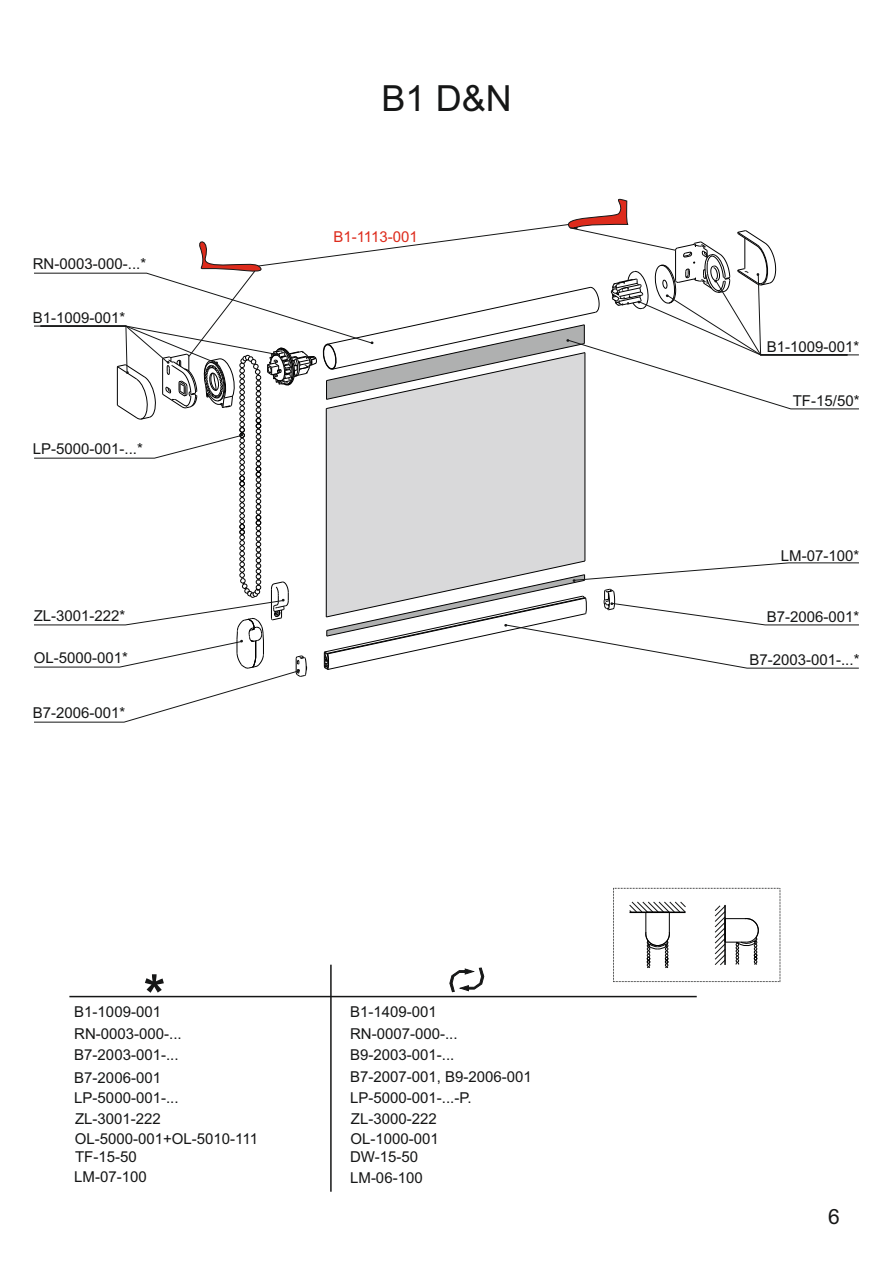
<style>
.page{position:relative;width:893px;height:1263px;background:#fff}
.page>*{position:absolute;margin:0;border:0;box-sizing:border-box;transform-origin:0 0}
.t1{font:700 54px "Arial";color:#151616}
.t2{font:36px "Arial";color:#151616}
.t3{font:21px "Arial";color:#151616}
.t4{font:15px "Arial";color:#151616}
.t5{font:15px "Arial";color:#dd2b1c}
</style>
<div class="page">
<svg style="left:449px;top:967px;width:36px;height:25px"></svg>
<hr style="left:69px;top:996px;width:628px;height:1px;background:#151616">
<hr style="left:330px;top:965px;width:2px;height:227px;background:#151616">
<svg style="left:714px;top:905px;width:45px;height:61px"></svg>
<svg style="left:629px;top:901px;width:57px;height:67px"></svg>
<svg style="left:34px;top:198px;width:825px;height:524px"></svg>
<h2 class="t2" style="left:382px;top:85px;width:132px">B1 D&amp;N</h2>
<p class="t4" style="left:33px;top:258px;width:115px">RN-0003-000-...*</p>
<p class="t4" style="left:33px;top:312px;width:94px">B1-1009-001*</p>
<p class="t4" style="left:33px;top:443px;width:112px">LP-5000-001-...*</p>
<p class="t4" style="left:34px;top:610px;width:93px">ZL-3001-222*</p>
<p class="t4" style="left:34px;top:652px;width:96px">OL-5000-001*</p>
<p class="t4" style="left:33px;top:707px;width:94px">B7-2006-001*</p>
<h1 class="t1" style="left:144px;top:974px;width:23px">*</h1>
<p class="t5" style="left:333px;top:231px;width:86px">B1-1113-001</p>
<p class="t4" style="left:74px;top:1006px;width:88px">B1-1009-001</p>
<p class="t4" style="left:350px;top:1006px;width:88px">B1-1409-001</p>
<p class="t4" style="left:74px;top:1028px;width:109px">RN-0003-000-...</p>
<p class="t4" style="left:350px;top:1028px;width:109px">RN-0007-000-...</p>
<p class="t4" style="left:74px;top:1049px;width:106px">B7-2003-001-...</p>
<p class="t4" style="left:350px;top:1049px;width:106px">B9-2003-001-...</p>
<p class="t4" style="left:74px;top:1072px;width:88px">B7-2006-001</p>
<p class="t4" style="left:350px;top:1071px;width:183px">B7-2007-001, B9-2006-001</p>
<p class="t4" style="left:74px;top:1092px;width:106px">LP-5000-001-...</p>
<p class="t4" style="left:350px;top:1092px;width:123px">LP-5000-001-...-P.</p>
<p class="t4" style="left:75px;top:1113px;width:87px">ZL-3001-222</p>
<p class="t4" style="left:351px;top:1113px;width:87px">ZL-3000-222</p>
<p class="t4" style="left:75px;top:1132px;width:185px">OL-5000-001+OL-5010-111</p>
<p class="t4" style="left:74px;top:1171px;width:74px">LM-07-100</p>
<p class="t4" style="left:75px;top:1151px;width:63px">TF-15-50</p>
<p class="t4" style="left:351px;top:1132px;width:90px">OL-1000-001</p>
<p class="t4" style="left:350px;top:1172px;width:74px">LM-06-100</p>
<p class="t4" style="left:350px;top:1151px;width:70px">DW-15-50</p>
<p class="t4" style="left:767px;top:341px;width:94px">B1-1009-001*</p>
<p class="t4" style="left:793px;top:395px;width:68px">TF-15/50*</p>
<p class="t4" style="left:781px;top:550px;width:80px">LM-07-100*</p>
<p class="t4" style="left:767px;top:611px;width:94px">B7-2006-001*</p>
<p class="t4" style="left:749px;top:654px;width:112px">B7-2003-001-...*</p>
<h3 class="t3" style="left:828px;top:1208px;width:13px">6</h3>
</div>
